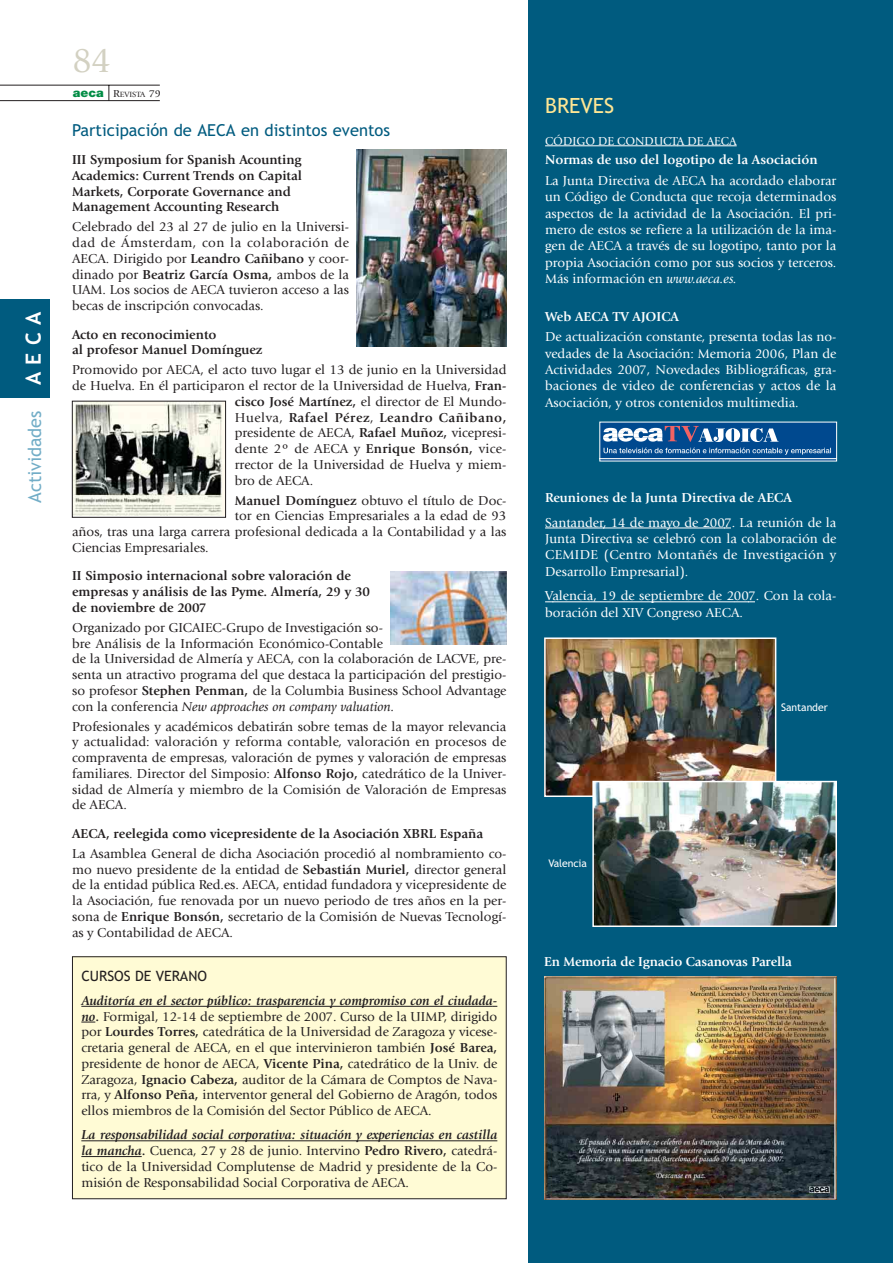
<style>
.page{position:relative;width:893px;height:1263px;background:#fff}
.page>*{position:absolute;margin:0;border:0;box-sizing:border-box;transform-origin:0 0}
.t1{font:36px "Giovanni";color:#d3d1c2}
.t2{font:21px "Trebuchet MS";color:#ffe794}
.t3{font:18px "Trebuchet MS";color:#72adc7}
.t4{font:16.5px "Trebuchet MS";color:#005b7f}
.t5{font:14.25px "Trebuchet MS";color:#231f20}
.t6{font:13.5px/15.8px "Giovanni";color:#231f20;text-align:justify}
.t7{font:13.5px/16.4px "Giovanni";color:#fff;text-align:justify}
.t8{font:700 13.5px/15.8px "Giovanni";color:#231f20}
.t9{font:700 13.5px "Giovanni";color:#fff}
.t10{font:700 13.5px "Giovanni";letter-spacing:.04em;color:#231f20}
.t11{font:12px "Giovanni";color:#fff}
.t12{font:10.5px "Trebuchet MS";letter-spacing:-.01em;color:#fff}
.t13{font:7.8px "Giovanni";color:#231f20;scale:1.05 1}
.s1{font-weight:700;font-size:21px;color:#fff}
.s2{font-family:"Helvetica Neue";font-weight:900;font-size:12px;color:#008c44}
.s3{font-size:10.5px}
.s4{font-weight:700}
.s5{font-weight:400}
.s6{font-style:italic}
.s7{font-weight:700;font-style:italic}
</style>
<div class="page">
<div style="left:528px;top:0;width:365px;height:1263px;background:#005b7f"></div>
<hr style="left:0;top:85px;width:160px;height:1px;background:#231f20">
<hr style="left:0;top:100px;width:160px;height:1px;background:#231f20">
<svg style="left:108px;top:86px;width:1px;height:14px"></svg>
<div style="left:0;top:299px;width:50px;height:99px;background:#005b7f"></div>
<hr style="left:545px;top:146px;width:126px;height:1px;background:#fff">
<hr style="left:677px;top:146px;width:60px;height:1px;background:#fff">
<hr style="left:545px;top:528px;width:59px;height:1px;background:#fff">
<hr style="left:603px;top:528px;width:63px;height:1px;background:#fff">
<hr style="left:672px;top:528px;width:38px;height:1px;background:#fff">
<svg style="left:710px;top:528px;width:21px;height:1px"></svg>
<hr style="left:552px;top:601px;width:182px;height:1px;background:#fff">
<svg style="left:734px;top:601px;width:21px;height:1px"></svg>
<img style="left:357px;top:150px;width:150px;height:196px">
<img style="left:390px;top:572px;width:116px;height:72px">
<img style="left:544px;top:976px;width:293px;height:223px">
<div style="left:600px;top:422px;width:236px;height:39px;background:#00498f"></div>
<hr style="left:600px;top:458px;width:236px;height:1px;background:#fff">
<svg style="left:603px;top:426px;width:175px;height:16px"></svg>
<svg style="left:603px;top:448px;width:228px;height:7px"></svg>
<div style="left:72px;top:957px;width:434px;height:242px;background:#fffbd5"></div>
<hr style="left:89px;top:1006px;width:177px;height:1px;background:#231f20">
<hr style="left:266px;top:1006px;width:30px;height:1px;background:#231f20">
<hr style="left:296px;top:1006px;width:78px;height:1px;background:#231f20">
<hr style="left:374px;top:1006px;width:119px;height:1px;background:#231f20">
<svg style="left:81px;top:1022px;width:14px;height:1px"></svg>
<svg style="left:81px;top:1140px;width:24px;height:1px"></svg>
<hr style="left:105px;top:1140px;width:159px;height:1px;background:#231f20">
<hr style="left:263px;top:1140px;width:234px;height:1px;background:#231f20">
<hr style="left:81px;top:1156px;width:61px;height:1px;background:#231f20">
<div style="left:72px;top:956px;width:435px;height:243px;border:1px solid #231f20"></div>
<img style="left:547px;top:640px;width:226px;height:154px">
<div style="left:544px;top:637px;width:232px;height:160px;border:2px solid #fff"></div>
<img style="left:595px;top:784px;width:239px;height:140px">
<div style="left:592px;top:781px;width:245px;height:146px;border:2px solid #fff"></div>
<img style="left:74px;top:403px;width:150px;height:112px">
<div style="left:72px;top:401px;width:154px;height:117px;border:1px solid #231f20"></div>
<h3 class="t3" style="left:28px;top:503px;width:193px;rotate:-90deg">Actividades <span class="s1">A E C A</span></h3>
<h1 class="t1" style="left:72px;top:46px;width:41px">84</h1>
<p class="t13" style="left:73px;top:91px;width:85px"><span class="s2">aeca</span> <span class="s3">R</span>EVISTA <span class="s3">79</span></p>
<p class="t4" style="left:72px;top:123px;width:319px">Participación de AECA en distintos eventos</p>
<p class="t8" style="left:72px;top:153px;width:231px">III Symposium for Spanish Acounting Academics: Current Trends on Capital Markets, Corporate Governance and Management Accounting Research</p>
<p class="t6" style="left:72px;top:220px;width:278px">Celebrado del 23 al 27 de julio en la Universi&shy;dad de Ámsterdam, con la colaboración de AECA. Dirigido por <span class="s4">Leandro Cañibano</span> y coor&shy;dinado por <span class="s4">Beatriz García Osma,</span> ambos de la UAM. Los socios de AECA tuvieron acceso a las becas de inscripción convocadas.</p>
<p class="t8" style="left:72px;top:327px;width:192px">Acto en reconocimiento<br>al profesor Manuel Domínguez</p>
<p class="t6" style="left:72px;top:363px;width:436px">Promovido por AECA, el acto tuvo lugar el 13 de junio en la Universidad</p>
<p class="t6" style="left:72px;top:379px;width:436px">de Huelva. En él participaron el rector de la Universidad de Huelva, <span class="s4">Fran-</span></p>
<p class="t6" style="left:235px;top:395px;width:273px"><span class="s4">cisco José Martínez,</span> el director de El Mundo-</p>
<p class="t10" style="left:235px;top:412px;width:273px"><span class="s5">Huelva,</span> Rafael Pérez<span class="s5">,</span> Leandro Cañibano,</p>
<p class="t6" style="left:235px;top:426px;width:273px">presidente de AECA, <span class="s4">Rafael Muñoz,</span> vicepresi-</p>
<p class="t6" style="left:235px;top:442px;width:273px">dente 2º de AECA y <span class="s4">Enrique Bonsón,</span> vice-</p>
<p class="t6" style="left:235px;top:458px;width:273px">rrector de la Universidad de Huelva y miem-</p>
<p class="t6" style="left:235px;top:473px;width:80px">bro de AECA.</p>
<p class="t6" style="left:235px;top:493px;width:273px"><span class="s4">Manuel Domínguez</span> obtuvo el título de Doc-</p>
<p class="t6" style="left:235px;top:509px;width:273px">tor en Ciencias Empresariales a la edad de 93</p>
<p class="t6" style="left:72px;top:525px;width:436px">años, tras una larga carrera profesional dedicada a la Contabilidad y a las</p>
<p class="t6" style="left:72px;top:541px;width:138px">Ciencias Empresariales.</p>
<p class="t8" style="left:72px;top:569px;width:299px">II Simposio internacional sobre valoración de empresas y análisis de las Pyme. Almería, 29 y 30 de noviembre de 2007</p>
<p class="t6" style="left:72px;top:621px;width:436px;text-align:left">Organizado por GICAIEC-Grupo de Investigación so-<br>bre Análisis de la Información Económico-Contable<br>de la Universidad de Almería y AECA, con la colaboración de LACVE, pre&shy;senta un atractivo programa del que destaca la participación del prestigio&shy;so profesor <span class="s4">Stephen Penman,</span> de la Columbia Business School Advantage con la conferencia <span class="s6">New approaches on company valuation.</span></p>
<p class="t6" style="left:72px;top:719px;width:436px">Profesionales y académicos debatirán sobre temas de la mayor relevancia y actualidad: valoración y reforma contable, valoración en procesos de compraventa de empresas, valoración de pymes y valoración de empresas familiares. Director del Simposio: <span class="s4">Alfonso Rojo,</span> catedrático de la Univer&shy;sidad de Almería y miembro de la Comisión de Valoración de Empresas de AECA.</p>
<p class="t8" style="left:72px;top:827px;width:412px">AECA, reelegida como vicepresidente de la Asociación XBRL España</p>
<p class="t6" style="left:72px;top:847px;width:436px">La Asamblea General de dicha Asociación procedió al nombramiento co&shy;mo nuevo presidente de la entidad de <span class="s4">Sebastián Muriel,</span> director general de la entidad pública Red.es. AECA, entidad fundadora y vicepresidente de la Asociación, fue renovada por un nuevo periodo de tres años en la per&shy;sona de <span class="s4">Enrique Bonsón,</span> secretario de la Comisión de Nuevas Tecnologí&shy;as y Contabilidad de AECA.</p>
<p class="t5" style="left:81px;top:970px;width:127px">CURSOS DE VERANO</p>
<p class="t6" style="left:81px;top:994px;width:417px"><span class="s7">Auditoría en el sector público: trasparencia y compromiso con el ciudada&shy;no</span><span class="s4">.</span> Formigal, 12-14 de septiembre de 2007. Curso de la UIMP, dirigido por <span class="s4">Lourdes Torres,</span> catedrática de la Universidad de Zaragoza y vicese&shy;cretaria general de AECA, en el que intervinieron también <span class="s4">José Barea, </span>presidente de honor de AECA, <span class="s4">Vicente Pina,</span> catedrático de la Univ. de Zaragoza, <span class="s4">Ignacio Cabeza,</span> auditor de la Cámara de Comptos de Nava&shy;rra, y <span class="s4">Alfonso Peña,</span> interventor general del Gobierno de Aragón, todos ellos miembros de la Comisión del Sector Público de AECA.</p>
<p class="t6" style="left:81px;top:1128px;width:417px"><span class="s7">La responsabilidad social corporativa: situación y experiencias en castilla la mancha</span><span class="s4">.</span> Cuenca, 27 y 28 de junio. Intervino <span class="s4">Pedro Rivero,</span> catedrá&shy;tico de la Universidad Complutense de Madrid y presidente de la Co&shy;misión de Responsabilidad Social Corporativa de AECA.</p>
<h2 class="t2" style="left:545px;top:98px;width:71px">BREVES</h2>
<p class="t11" style="left:545px;top:136px;width:193px">CÓDIGO DE CONDUCTA DE AECA</p>
<p class="t9" style="left:545px;top:155px;width:274px">Normas de uso del logotipo de la Asociación</p>
<p class="t7" style="left:545px;top:174px;width:293px">La Junta Directiva de AECA ha acordado elaborar un Código de Conducta que recoja determinados aspectos de la actividad de la Asociación. El pri&shy;mero de estos se refiere a la utilización de la ima&shy;gen de AECA a través de su logotipo, tanto por la propia Asociación como por sus socios y terceros.<br>Más información en <span class="s6">www.aeca.es.</span></p>
<p class="t9" style="left:545px;top:311px;width:136px">Web AECA TV AJOICA</p>
<p class="t7" style="left:545px;top:330px;width:293px">De actualización constante, presenta todas las no&shy;vedades de la Asociación: Memoria 2006, Plan de Actividades 2007, Novedades Bibliográficas, gra&shy;baciones de video de conferencias y actos de la Asociación, y otros contenidos multimedia.</p>
<p class="t9" style="left:545px;top:492px;width:248px">Reuniones de la Junta Directiva de AECA</p>
<p class="t7" style="left:545px;top:515px;width:293px">Santander, 14 de mayo de 2007. La reunión de la Junta Directiva se celebró con la colaboración de CEMIDE (Centro Montañés de Investigación y Desarrollo Empresarial).</p>
<p class="t7" style="left:545px;top:589px;width:293px">Valencia, 19 de septiembre de 2007. Con la cola&shy;boración del XIV Congreso AECA.</p>
<p class="t12" style="left:549px;top:859px;width:40px">Valencia</p>
<p class="t12" style="left:781px;top:703px;width:48px">Santander</p>
<p class="t9" style="left:544px;top:956px;width:249px">En Memoria de Ignacio Casanovas Parella</p>
</div>
